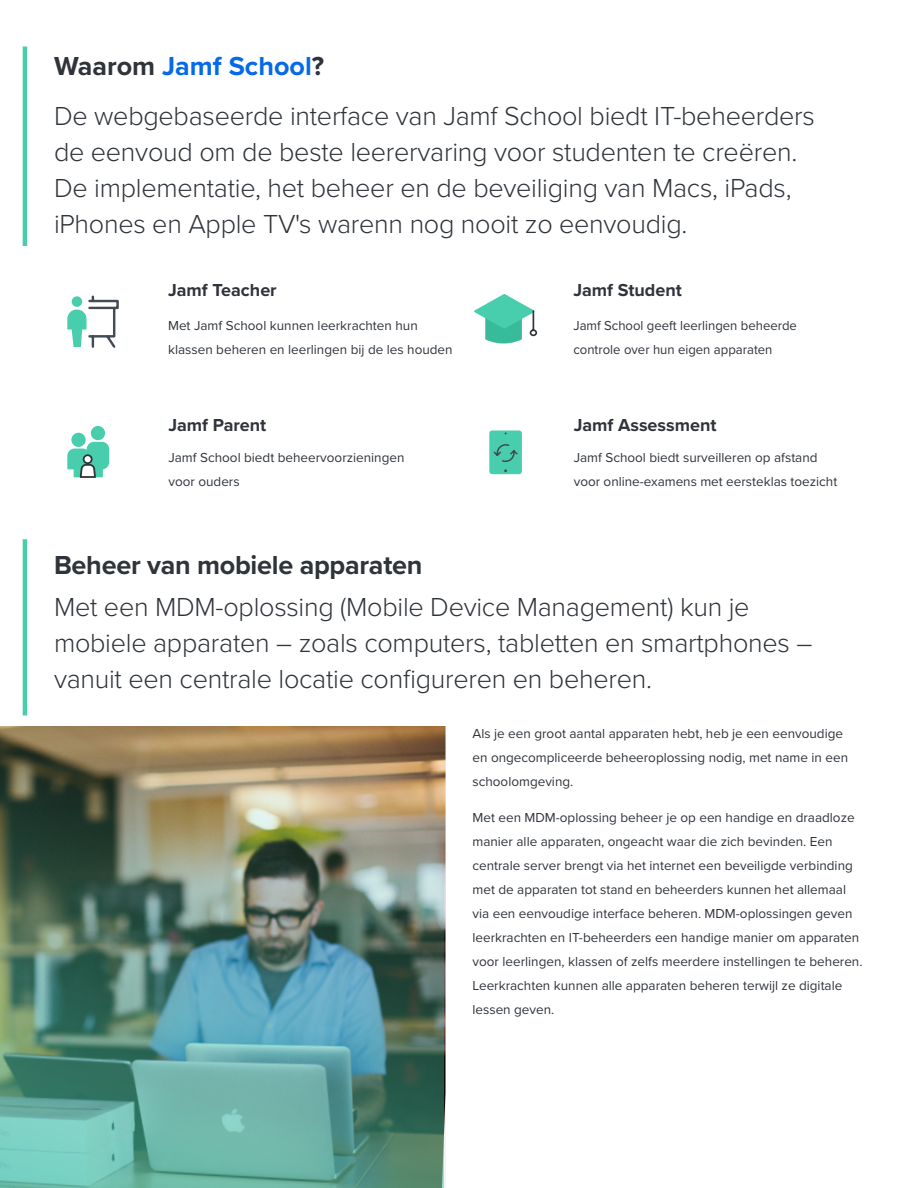
<style>
.page{position:relative;width:918px;height:1188px;background:#fff}
.page>*{position:absolute;margin:0;border:0;box-sizing:border-box;transform-origin:0 0}
.t1{font:300 27px/36px "Proxima Nova";letter-spacing:-.01em;color:#2f343a}
.t2{font:700 27px "Proxima Nova";letter-spacing:-.01em;color:#2f343a}
.t3{font:700 18px "Proxima Nova";color:#2f343a}
.t4{font:13.5px/24px "Proxima Nova";color:#2f343a}
.s1{font-weight:700}
.s2{font-weight:700;color:#056ae6}
</style>
<div class="page">
<svg style="left:67px;top:295px;width:52px;height:53px"></svg>
<svg style="left:474px;top:294px;width:64px;height:50px"></svg>
<div style="left:71px;top:433px;width:15px;height:14px;background:#48ceac;border-radius:50%"></div>
<div style="left:91px;top:426px;width:14px;height:14px;background:#48ceac;border-radius:50%"></div>
<svg style="left:67px;top:442px;width:42px;height:36px"></svg>
<div style="left:489px;top:431px;width:33px;height:43px;background:#48ceac;border-radius:3px"></div>
<svg style="left:493px;top:444px;width:25px;height:18px"></svg>
<hr style="left:23px;top:46px;width:4px;height:200px;background:#48ceac">
<hr style="left:23px;top:539px;width:4px;height:176px;background:#48ceac">
<img style="left:0;top:726px;width:444px;height:462px">
<h1 class="t1" style="left:54px;top:40px;width:762px;line-height:49.5px"><span class="s1">Waarom</span> <span class="s2">Jamf School</span><span class="s1">?<br></span>De webgebaseerde interface van Jamf School biedt IT-beheerders</h1>
<h1 class="t1" style="left:54px;top:132px;width:745px">de eenvoud om de beste leerervaring voor studenten te creëren.<br>De implementatie, het beheer en de beveiliging van Macs, iPads, iPhones en Apple TV's warenn nog nooit zo eenvoudig.</h1>
<h2 class="t3" style="left:168px;top:277px;width:110px">Jamf Teacher</h2>
<p class="t4" style="left:168px;top:313px;width:286px">Met Jamf School kunnen leerkrachten hun klassen beheren en leerlingen bij de les houden</p>
<h2 class="t3" style="left:168px;top:412px;width:99px">Jamf Parent</h2>
<p class="t4" style="left:168px;top:445px;width:238px">Jamf School biedt beheervoorzieningen voor ouders</p>
<h2 class="t3" style="left:573px;top:277px;width:110px">Jamf Student</h2>
<p class="t4" style="left:573px;top:313px;width:225px">Jamf School geeft leerlingen beheerde controle over hun eigen apparaten</p>
<h2 class="t3" style="left:574px;top:412px;width:144px">Jamf Assessment</h2>
<p class="t4" style="left:574px;top:445px;width:265px">Jamf School biedt surveilleren op afstand voor online-examens met eersteklas toezicht</p>
<h1 class="t2" style="left:54px;top:544px;width:370px">Beheer van mobiele apparaten</h1>
<h1 class="t1" style="left:54px;top:587px;width:760px">Met een MDM-oplossing (Mobile Device Management) kun je mobiele apparaten – zoals computers, tabletten en smartphones – vanuit een centrale locatie configureren en beheren.</h1>
<p class="t4" style="left:472px;top:721px;width:377px">Als je een groot aantal apparaten hebt, heb je een eenvoudige en ongecompliceerde beheeroplossing nodig, met name in een schoolomgeving.</p>
<p class="t4" style="left:472px;top:805px;width:392px">Met een MDM-oplossing beheer je op een handige en draadloze manier alle apparaten, ongeacht waar die zich bevinden. Een centrale server brengt via het internet een beveiligde verbinding met de apparaten tot stand en beheerders kunnen het allemaal via een eenvoudige interface beheren. MDM-oplossingen geven leerkrachten en IT-beheerders een handige manier om apparaten voor leerlingen, klassen of zelfs meerdere instellingen te beheren.<br>Leerkrachten kunnen alle apparaten beheren terwijl ze digitale lessen geven.</p>
</div>
